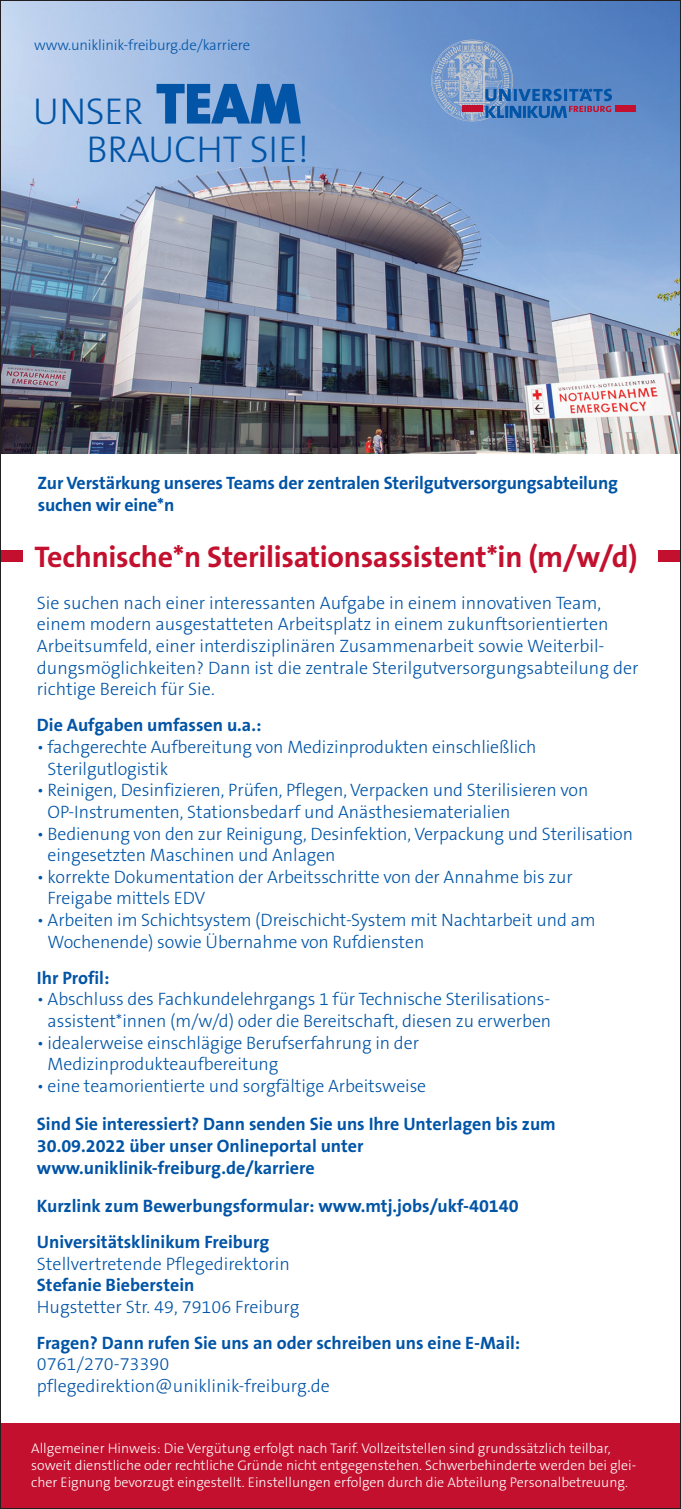
<style>
.page{position:relative;width:681px;height:1509px;background:#fff}
.page>*{position:absolute;margin:0;border:0;box-sizing:border-box;transform-origin:0 0}
.t1{font:300 37.6px/38.2px "The Sans B3";letter-spacing:-.01em;color:#0154a6;text-align:right}
.t2{font:700 30px "The Sans B7";letter-spacing:-.01em;color:#c3102e}
.t3{font:300 18px/21.6px "The Sans B3";letter-spacing:-.005em;color:#0154a6}
.t4{font:700 18px/21.6px "The Sans B7";color:#0154a6}
.t5{font:300 14.8px "The Sans B3";letter-spacing:-.01em;color:#0154a6}
.t6{font:300 14px/16.8px "The Sans B3";color:#fff}
.s1{font-family:"The Sans B9";font-weight:900;font-size:58.6px}
</style>
<div class="page">
<img style="left:2px;top:2px;width:676px;height:452px">
<div style="left:615px;top:106px;width:20px;height:6px;background:#c3102e"></div>
<svg style="left:429px;top:39px;width:182px;height:83px;background:#688dc2"></svg>
<div style="left:0;top:550px;width:23px;height:11px;background:#c3102e"></div>
<div style="left:658px;top:550px;width:22px;height:11px;background:#c3102e"></div>
<div style="left:0;top:1423px;width:680px;height:85px;background:#c3102e"></div>
<p class="t5" style="left:34px;top:38px;width:217px">www.uniklinik-freiburg.de/karriere</p>
<h1 class="t1" style="left:33px;top:93px;width:277px">UNSER <span class="s1">TEAM<br></span>BRAUCHT SIE!</h1>
<p class="t4" style="left:38px;top:473px;width:581px">Zur Verstärkung unseres Teams der zentralen Sterilgutversorgungsabteilung suchen wir eine*n</p>
<h2 class="t2" style="left:35px;top:541px;width:604px">Technische*n Sterilisationsassistent*in (m/w/d)</h2>
<p class="t3" style="left:37px;top:592px;width:602px">Sie suchen nach einer interessanten Aufgabe in einem innovativen Team, einem modern ausgestatteten Arbeitsplatz in einem zukunftsorientierten Arbeitsumfeld, einer interdisziplinären Zusammenarbeit sowie Weiterbil&shy;dungsmöglichkeiten? Dann ist die zentrale Sterilgutversorgungsabteilung der richtige Bereich für Sie.</p>
<p class="t4" style="left:37px;top:715px;width:226px">Die Aufgaben umfassen u.a.:</p>
<p class="t3" style="left:48px;top:736px;width:490px;text-indent:-11px">• fachgerechte Aufbereitung von Medizinprodukten einschließlich<br>Sterilgutlogistik</p>
<p class="t3" style="left:48px;top:780px;width:542px;text-indent:-11px">• Reinigen, Desinfizieren, Prüfen, Pflegen, Verpacken und Sterilisieren von<br>OP-Instrumenten, Stationsbedarf und Anästhesiematerialien</p>
<p class="t3" style="left:48px;top:823px;width:586px;text-indent:-11px">• Bedienung von den zur Reinigung, Desinfektion, Verpackung und Sterilisation eingesetzten Maschinen und Anlagen</p>
<p class="t3" style="left:48px;top:866px;width:526px;text-indent:-11px">• korrekte Dokumentation der Arbeitsschritte von der Annahme bis zur<br>Freigabe mittels EDV</p>
<p class="t3" style="left:48px;top:909px;width:549px;text-indent:-11px">• Arbeiten im Schichtsystem (Dreischicht-System mit Nachtarbeit und am<br>Wochenende) sowie Übernahme von Rufdiensten</p>
<p class="t4" style="left:37px;top:967px;width:74px">Ihr Profil:</p>
<p class="t3" style="left:37px;top:989px;width:515px;text-align:center">• Abschluss des Fachkundelehrgangs 1 für Technische Sterilisations&shy;assistent*innen (m/w/d) oder die Bereitschaft, diesen zu erwerben</p>
<p class="t3" style="left:48px;top:1032px;width:373px;text-indent:-11px">• idealerweise einschlägige Berufserfahrung in der<br>Medizinprodukteaufbereitung</p>
<p class="t3" style="left:37px;top:1075px;width:390px">• eine teamorientierte und sorgfältige Arbeitsweise</p>
<p class="t4" style="left:37px;top:1113px;width:520px">Sind Sie interessiert? Dann senden Sie uns Ihre Unterlagen bis zum<br>30.09.2022 über unser Onlineportal unter www.uniklinik-freiburg.de/karriere</p>
<p class="t4" style="left:37px;top:1188px;width:483px;line-height:35.8px">Kurzlink zum Bewerbungsformular: www.mtj.jobs/ukf-40140<br>Universitätsklinikum Freiburg</p>
<p class="t3" style="left:37px;top:1253px;width:254px">Stellvertretende Pflegedirektorin</p>
<p class="t4" style="left:37px;top:1274px;width:159px">Stefanie Bieberstein</p>
<p class="t3" style="left:37px;top:1296px;width:264px">Hugstetter Str. 49, 79106 Freiburg</p>
<p class="t4" style="left:37px;top:1332px;width:484px">Fragen? Dann rufen Sie uns an oder schreiben uns eine E-Mail:</p>
<p class="t3" style="left:37px;top:1353px;width:294px">0761/270-73390 pflegedirektion@uniklinik-freiburg.de</p>
<p class="t6" style="left:31px;top:1440px;width:606px">Allgemeiner Hinweis: Die Vergütung erfolgt nach Tarif. Vollzeitstellen sind grundssätzlich teilbar, soweit dienstliche oder rechtliche Gründe nicht entgegenstehen. Schwerbehinderte werden bei glei&shy;cher Eignung bevorzugt eingestellt. Einstellungen erfolgen durch die Abteilung Personalbetreuung.</p>
</div>
